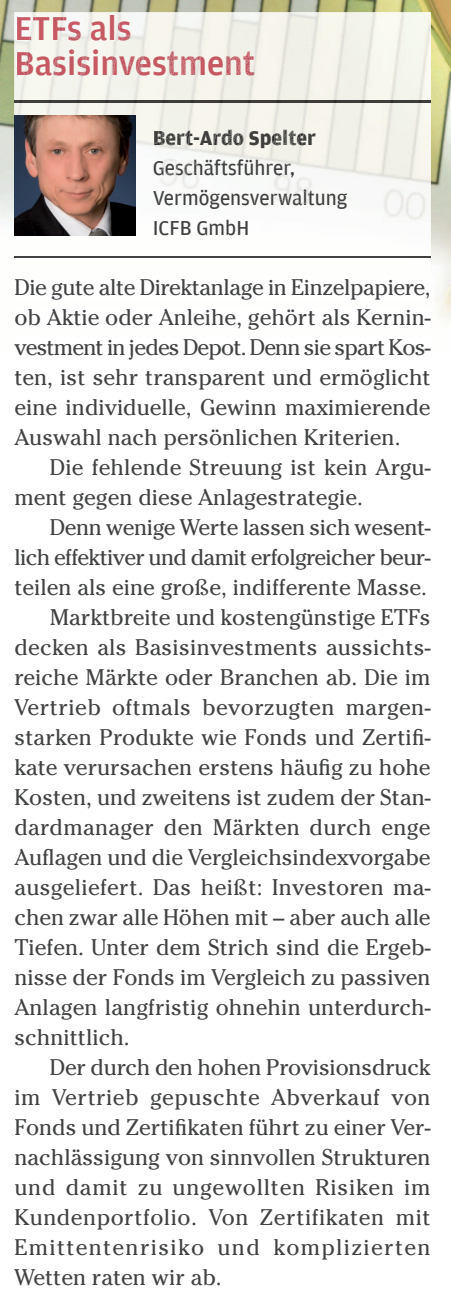
<style>
.page{position:relative;width:451px;height:1314px;background:#fff}
.page>*{position:absolute;margin:0;border:0;box-sizing:border-box;transform-origin:0 0}
.t1{font:500 35px/35px "Amplitude";color:#c75963}
.t2{font:22.5px/30px "Cheltenham";color:#414243;text-align:justify}
.t3{font:22.5px "Cheltenham";letter-spacing:.02em;color:#414243}
.t4{font:22.5px "Cheltenham";letter-spacing:-.03em;color:#414243}
.t5{font:22.5px "Cheltenham";letter-spacing:.055em;color:#414243}
.t6{font:22.5px "Cheltenham";letter-spacing:.035em;color:#414243}
.t7{font:21.25px/30px "Amplitude";color:#404041}
.s1{color:#c85a68}
.s2{color:#bc4f5e}
.s3{color:#c85a67}
.s4{color:#bb4e5d}
.s5{color:#c55863}
.s6{color:#c45862}
.s7{color:#c55862}
.s8{color:#c35761}
.s9{color:#c65862}
.s10{color:#c45762}
.s11{color:#c65861}
.s12{color:#bd515d}
.s13{color:#c35661}
.s14{font-weight:700;color:#3e3e3d}
.s15{font-weight:700;color:#403f3f}
.s16{font-weight:700;color:#3d3e3d}
.s17{font-weight:700;color:#3f3f3e}
.s18{font-weight:700;color:#3d3d3c}
.s19{color:#3c3b3d}
.s20{color:#353335}
.s21{color:#404142}
.s22{color:#414142}
</style>
<div class="page">
<img style="left:0;top:0;width:450px;height:320px">
<img style="left:14px;top:12px;width:416px;height:308px">
<img style="left:14px;top:101px;width:416px;height:1px">
<img style="left:14px;top:256px;width:416px;height:1px">
<img style="left:17px;top:15px;width:115px;height:26px">
<img style="left:17px;top:50px;width:237px;height:26px">
<img style="left:154px;top:129px;width:161px;height:19px">
<img style="left:154px;top:159px;width:141px;height:19px">
<img style="left:153px;top:189px;width:194px;height:19px">
<img style="left:154px;top:219px;width:93px;height:16px">
<img style="left:15px;top:278px;width:415px;height:21px">
<img style="left:15px;top:308px;width:415px;height:12px">
<img style="left:14px;top:115px;width:121px;height:121px">
<h1 class="t1" style="left:14px;top:12px;width:242px"><span class="s1">E</span><span class="s2">T</span>F<span class="s3">s</span> <span class="s4">a</span>l<span class="s2">s<br></span><span class="s5">B</span>a<span class="s6">si</span><span class="s7">s</span>in<span class="s8">v</span><span class="s9">e</span>s<span class="s10">t</span><span class="s7">m</span><span class="s11">e</span><span class="s12">n</span><span class="s13">t</span></h1>
<p class="t7" style="left:153px;top:123px;width:196px"><span class="s14">Bert</span><span class="s15">-A</span><span class="s16">rdo</span> <span class="s17">Sp</span><span class="s16">el</span><span class="s18">te</span><span class="s17">r<br></span>Ge<span class="s19">sc</span>häftsführe<span class="s20">r,<br></span><span class="s21">Verm</span>ögensverwaltung<br><span class="s22">ICFB GmbH</span></p>
<p class="t2" style="left:14px;top:274px;width:417px">Die gute alte Direktanlage in Einzelpapiere, ob Aktie oder Anleihe, gehört als Kernin&shy;vestment in jedes Depot. Denn sie spart Kos&shy;ten, ist sehr transparent und ermöglicht eine individuelle, Gewinn maximierende Auswahl nach persönlichen Kriterien.</p>
<p class="t2" style="left:14px;top:454px;width:417px;text-indent:35px">Die fehlende Streuung ist kein Argu&shy;ment gegen diese Anlagestrategie.</p>
<p class="t2" style="left:50px;top:514px;width:382px">Denn wenige Werte lassen sich wesent-</p>
<p class="t4" style="left:14px;top:549px;width:417px">lich effektiver und damit erfolgreicher beur-</p>
<p class="t2" style="left:14px;top:574px;width:414px">teilen als eine große, indifferente Masse.</p>
<p class="t2" style="left:50px;top:604px;width:382px">Marktbreite und kostengünstige ETFs</p>
<p class="t2" style="left:14px;top:634px;width:417px">decken als Basisinvestments aussichts-</p>
<p class="t2" style="left:14px;top:664px;width:417px">reiche Märkte oder Branchen ab. Die im</p>
<p class="t3" style="left:14px;top:699px;width:417px">Vertrieb oftmals bevorzugten margen-</p>
<p class="t2" style="left:14px;top:724px;width:417px">starken Produkte wie Fonds und Zertifi-</p>
<p class="t2" style="left:14px;top:754px;width:417px">kate verursachen erstens häufig zu hohe</p>
<p class="t2" style="left:14px;top:784px;width:417px">Kosten, und zweitens ist zudem der Stan-</p>
<p class="t2" style="left:14px;top:814px;width:417px">dardmanager den Märkten durch enge</p>
<p class="t2" style="left:14px;top:844px;width:417px">Auflagen und die Vergleichsindexvorgabe</p>
<p class="t2" style="left:14px;top:874px;width:417px">ausgeliefert. Das heißt: Investoren ma-</p>
<p class="t2" style="left:14px;top:904px;width:417px">chen zwar alle Höhen mit – aber auch alle</p>
<p class="t2" style="left:14px;top:934px;width:417px">Tiefen. Unter dem Strich sind die Ergeb-</p>
<p class="t2" style="left:14px;top:964px;width:417px">nisse der Fonds im Vergleich zu passiven</p>
<p class="t2" style="left:14px;top:994px;width:417px">Anlagen langfristig ohnehin unterdurch-</p>
<p class="t2" style="left:14px;top:1024px;width:117px">schnittlich.</p>
<p class="t2" style="left:50px;top:1054px;width:382px">Der durch den hohen Provisionsdruck</p>
<p class="t3" style="left:14px;top:1089px;width:417px">im Vertrieb gepuschte Abverkauf von</p>
<p class="t2" style="left:14px;top:1114px;width:417px">Fonds und Zertifikaten führt zu einer Ver-</p>
<p class="t2" style="left:14px;top:1144px;width:417px">nachlässigung von sinnvollen Strukturen</p>
<p class="t6" style="left:14px;top:1179px;width:417px">und damit zu ungewollten Risiken im</p>
<p class="t3" style="left:14px;top:1209px;width:417px">Kundenportfolio. Von Zertifikaten mit</p>
<p class="t5" style="left:14px;top:1239px;width:417px">Emittentenrisiko und komplizierten</p>
<p class="t2" style="left:14px;top:1264px;width:209px">Wetten raten wir ab.</p>
</div>
